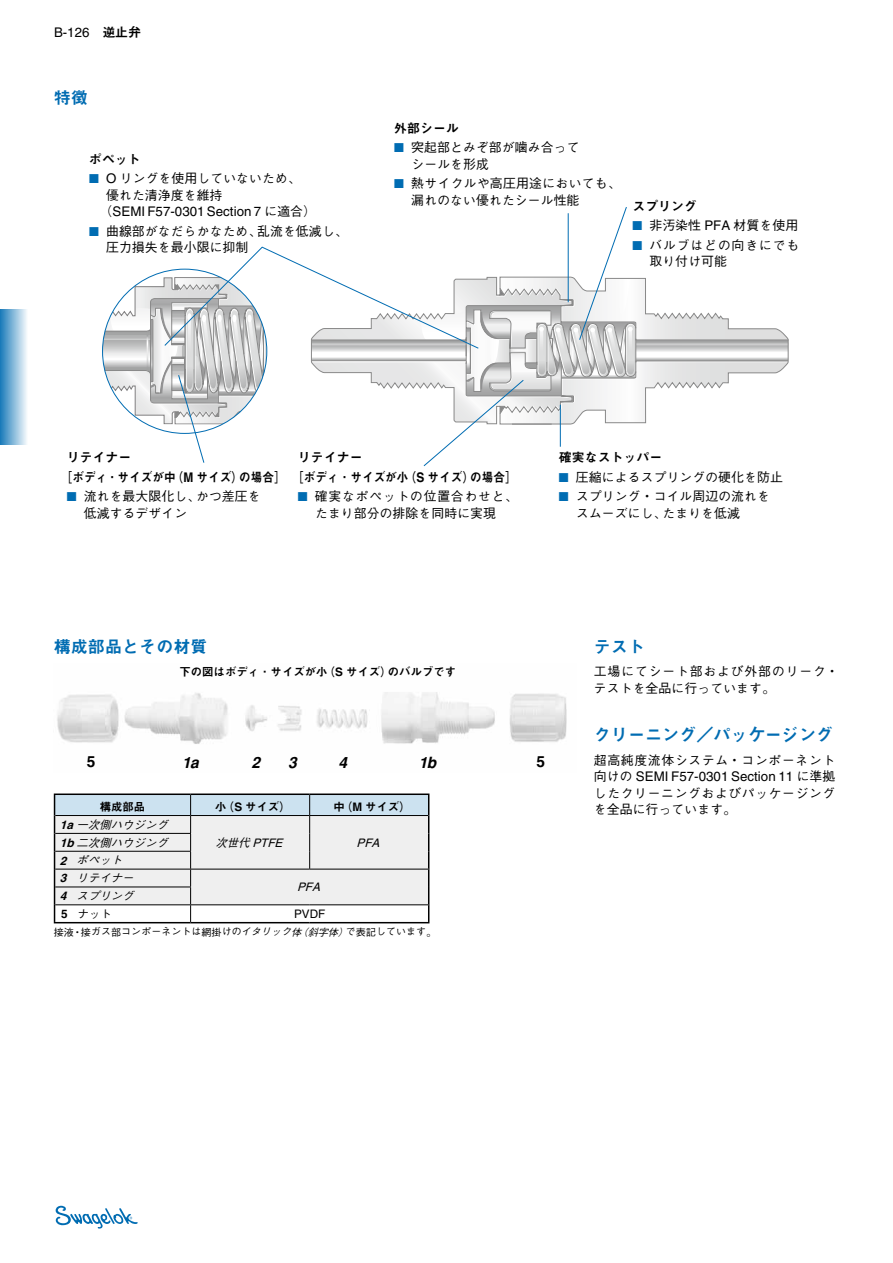
<style>
.page{position:relative;width:893px;height:1263px;background:#fff}
.page>*{position:absolute;margin:0;border:0;box-sizing:border-box;transform-origin:0 0}
.t1{font:17.1px "Midashi Go MB31";color:#006cb2}
.t2{font:italic 700 15.45px "Helvetica";color:#000}
.t3{font:700 15.45px "Helvetica LT Std";color:#000}
.t4{font:13.35px "Helvetica";letter-spacing:.005em;color:#000}
.t5{font:12.9px/19.5px "Midashi Go MB31";letter-spacing:.005em;color:#000}
.t6{font:500 12.9px "Gothic BBB";letter-spacing:.005em;color:#000}
.t7{font:500 12.6px/16.5px "Gothic BBB";letter-spacing:.025em;color:#000}
.t8{font:500 12.6px/16.5px "Gothic BBB";letter-spacing:.085em;color:#000}
.t9{font:500 12.6px "Gothic BBB";letter-spacing:.07em;color:#000}
.t10{font:500 12.6px "Gothic BBB";letter-spacing:.065em;color:#000}
.t11{font:500 12.6px "Gothic BBB";letter-spacing:.075em;color:#000}
.t12{font:italic 11.7px "Helvetica";color:#000}
.t13{font:11.7px "Helvetica";color:#000}
.t14{font:11.4px "Midashi Go MB31";color:#000}
.t15{font:italic 500 11.1px/17.9px "Gothic BBB";color:#000}
.t16{font:500 9.9px "Gothic BBB";letter-spacing:.02em;color:#000}
.s1{font-family:"Midashi Go MB31";font-size:12.9px}
.s2{color:#006cb2}
.s3{font-family:"Helvetica";font-weight:400;font-size:13.35px}
.s4{font-size:12.9px}
.s5{font-size:12.6px}
.s6{font-family:"Gothic BBB";font-weight:500;font-size:12.9px}
.s7{font-family:"Gothic BBB";font-weight:500;font-size:12.6px}
.s8{font-family:"Helvetica LT Std";font-weight:700;font-size:13.35px}
.s9{font-family:"Helvetica LT Std";font-weight:700;font-size:11.7px}
.s10{font-size:11.4px}
.s11{font-family:"Gothic BBB";font-weight:500;font-size:11.4px}
.s12{font-family:"Helvetica LT Std";font-weight:700;font-style:normal;font-size:11.7px}
.s13{font-style:normal}
.s14{font-size:10.05px}
.s15{font-style:italic}
.s16{font-style:italic;font-size:10.05px}
</style>
<div class="page">
<div style="left:0;top:309px;width:28px;height:135px;background:linear-gradient(to right,#1a7bba,#f2f8fb)"></div>
<svg style="left:56px;top:1206px;width:82px;height:22px"></svg>
<img style="left:57px;top:692px;width:510px;height:52px">
<hr style="left:54px;top:793px;width:137px;height:2px;background:#000">
<hr style="left:191px;top:793px;width:119px;height:2px;background:#000">
<hr style="left:310px;top:793px;width:119px;height:2px;background:#000">
<svg style="left:54px;top:794px;width:375px;height:128px"></svg>
<hr style="left:54px;top:922px;width:137px;height:1px;background:#000">
<hr style="left:191px;top:922px;width:119px;height:1px;background:#000">
<hr style="left:310px;top:922px;width:119px;height:1px;background:#000">
<svg style="left:103px;top:207px;width:686px;height:260px"></svg>
<hr style="left:560px;top:405px;width:1px;height:42px;background:#006cb2">
<hr style="left:568px;top:213px;width:1px;height:89px;background:#006cb2">
<p class="t4" style="left:54px;top:25px;width:89px">B-126 <span class="s1">逆止弁</span></p>
<h1 class="t1" style="left:54px;top:87px;width:36px">特徴</h1>
<p class="t5" style="left:89px;top:149px;width:53px">ポペット</p>
<p class="t7" style="left:89px;top:171px;width:213px"><span class="s2">■</span> <span class="s3">O</span> リングを<span class="s4">使用</span>していないため<span class="s4">、</span></p>
<p class="t6" style="left:106px;top:188px;width:118px">優<span class="s5">れた</span>清浄度<span class="s5">を</span>維持</p>
<p class="t4" style="left:100px;top:204px;width:218px"><span class="s6">（</span>SEMI F57-0301 Section 7 <span class="s7">に</span><span class="s6">適合）</span></p>
<p class="t7" style="left:89px;top:223px;width:260px"><span class="s2">■</span> <span class="s4">曲線部</span>がなだらかなため<span class="s4">、乱流</span>を<span class="s4">低減</span>し<span class="s4">、</span></p>
<p class="t6" style="left:106px;top:240px;width:144px">圧力損失<span class="s5">を</span>最小限<span class="s5">に</span>抑制</p>
<p class="t5" style="left:394px;top:119px;width:66px">外部シール</p>
<p class="t7" style="left:411px;top:140px;width:169px;text-indent:-17px"><span class="s2">■</span> <span class="s4">突起部</span>とみぞ<span class="s4">部</span>が<span class="s4">噛</span>み<span class="s4">合</span>ってシールを<span class="s4">形成</span></p>
<p class="t7" style="left:411px;top:176px;width:211px;text-indent:-17px"><span class="s2">■</span> <span class="s4">熱</span>サイクルや<span class="s4">高圧用途</span>においても<span class="s4">、漏</span>れのない<span class="s4">優</span>れたシール<span class="s4">性能</span></p>
<p class="t5" style="left:632px;top:197px;width:66px">スプリング</p>
<p class="t6" style="left:632px;top:218px;width:167px"><span class="s2">■</span> 非汚染性 <span class="s3">PFA</span> 材質<span class="s5">を</span>使用</p>
<p class="t8" style="left:632px;top:237px;width:168px"><span class="s2">■</span> バルブはどの<span class="s4">向</span>きにでも</p>
<p class="t6" style="left:649px;top:254px;width:79px">取<span class="s5">り</span>付<span class="s5">け</span>可能</p>
<p class="t5" style="left:61px;top:448px;width:226px;text-indent:6px">リテイナー<br>［ボディ・サイズが中（<span class="s8">M</span> サイズ）の場合］</p>
<p class="t6" style="left:67px;top:489px;width:195px"><span class="s2">■</span> 流<span class="s5">れを</span>最大限化<span class="s5">し</span>、<span class="s5">かつ</span>差圧<span class="s5">を</span></p>
<p class="t7" style="left:84px;top:505px;width:105px"><span class="s4">低減</span>するデザイン</p>
<p class="t5" style="left:292px;top:448px;width:226px;text-indent:6px">リテイナー<br>［ボディ・サイズが小（<span class="s8">S</span> サイズ）の場合］</p>
<p class="t11" style="left:298px;top:489px;width:221px"><span class="s2">■</span> <span class="s4">確実</span>なポペットの<span class="s4">位置合</span>わせと<span class="s4">、</span></p>
<p class="t6" style="left:315px;top:506px;width:182px"><span class="s5">たまり</span>部分<span class="s5">の</span>排除<span class="s5">を</span>同時<span class="s5">に</span>実現</p>
<p class="t5" style="left:559px;top:448px;width:105px">確実なストッパー</p>
<p class="t7" style="left:559px;top:469px;width:225px"><span class="s2">■</span> <span class="s4">圧縮</span>によるスプリングの<span class="s4">硬化</span>を<span class="s4">防止</span></p>
<p class="t7" style="left:576px;top:489px;width:195px;text-indent:-17px"><span class="s2">■</span> スプリング<span class="s4">・</span>コイル<span class="s4">周辺</span>の<span class="s4">流</span>れをスムーズにし<span class="s4">、</span>たまりを<span class="s4">低減</span></p>
<h1 class="t1" style="left:54px;top:636px;width:155px">構成部品とその材質</h1>
<h1 class="t1" style="left:594px;top:636px;width:53px">テスト</h1>
<p class="t8" style="left:594px;top:664px;width:246px"><span class="s4">工場</span>にてシート<span class="s4">部</span>および<span class="s4">外部</span>のリーク<span class="s4">・</span>テストを<span class="s4">全品</span>に<span class="s4">行</span>っています<span class="s4">。</span></p>
<h1 class="t1" style="left:594px;top:725px;width:241px">クリーニング／パッケージング</h1>
<p class="t9" style="left:594px;top:753px;width:243px"><span class="s4">超高純度流体</span>システム<span class="s4">・</span>コンポーネント</p>
<p class="t4" style="left:594px;top:769px;width:243px"><span class="s6">向</span><span class="s7">けの</span> SEMI F57-0301 Section 11 <span class="s7">に</span><span class="s6">準拠</span></p>
<p class="t10" style="left:594px;top:786px;width:243px">したクリーニングおよびパッケージング</p>
<p class="t14" style="left:100px;top:800px;width:47px">構成部品</p>
<p class="t14" style="left:215px;top:800px;width:77px">小（<span class="s9">S</span> サイズ）</p>
<p class="t14" style="left:333px;top:800px;width:79px">中（<span class="s9">M</span> サイズ）</p>
<p class="t7" style="left:594px;top:802px;width:144px">を<span class="s4">全品</span>に<span class="s4">行</span>っています<span class="s4">。</span></p>
<p class="t15" style="left:60px;top:816px;width:113px"><span class="s9">1a</span> <span class="s10">一次側</span>ハウジング<br><span class="s9">1b</span> <span class="s10">二次側</span>ハウジング</p>
<p class="t14" style="left:179px;top:665px;width:278px">下の図はボディ・サイズが小（<span class="s9">S</span> サイズ）のバルブです</p>
<p class="t3" style="left:87px;top:752px;width:10px">5</p>
<p class="t2" style="left:182px;top:754px;width:18px">1a</p>
<p class="t2" style="left:251px;top:754px;width:10px">2</p>
<p class="t2" style="left:288px;top:754px;width:10px">3</p>
<p class="t2" style="left:338px;top:754px;width:10px">4</p>
<p class="t2" style="left:419px;top:754px;width:19px">1b</p>
<p class="t3" style="left:537px;top:752px;width:10px">5</p>
<p class="t12" style="left:215px;top:836px;width:72px"><span class="s11">次世代</span> PTFE</p>
<p class="t12" style="left:357px;top:836px;width:28px">PFA</p>
<p class="t15" style="left:60px;top:852px;width:79px"><span class="s9">2</span> ポペット<br><span class="s9">3</span> リテイナー</p>
<p class="t12" style="left:297px;top:880px;width:28px">PFA</p>
<p class="t15" style="left:60px;top:887px;width:79px"><span class="s9">4</span> スプリング<br><span class="s12">5</span> <span class="s13">ナット</span></p>
<p class="t13" style="left:294px;top:907px;width:33px">PVDF</p>
<p class="t16" style="left:54px;top:926px;width:384px"><span class="s14">接液・接</span>ガス<span class="s14">部</span>コンポーネントは<span class="s14">網掛</span>けの<span class="s15">イタリック</span><span class="s16">体（斜字体）</span>で<span class="s14">表記</span>しています<span class="s14">。</span></p>
</div>
